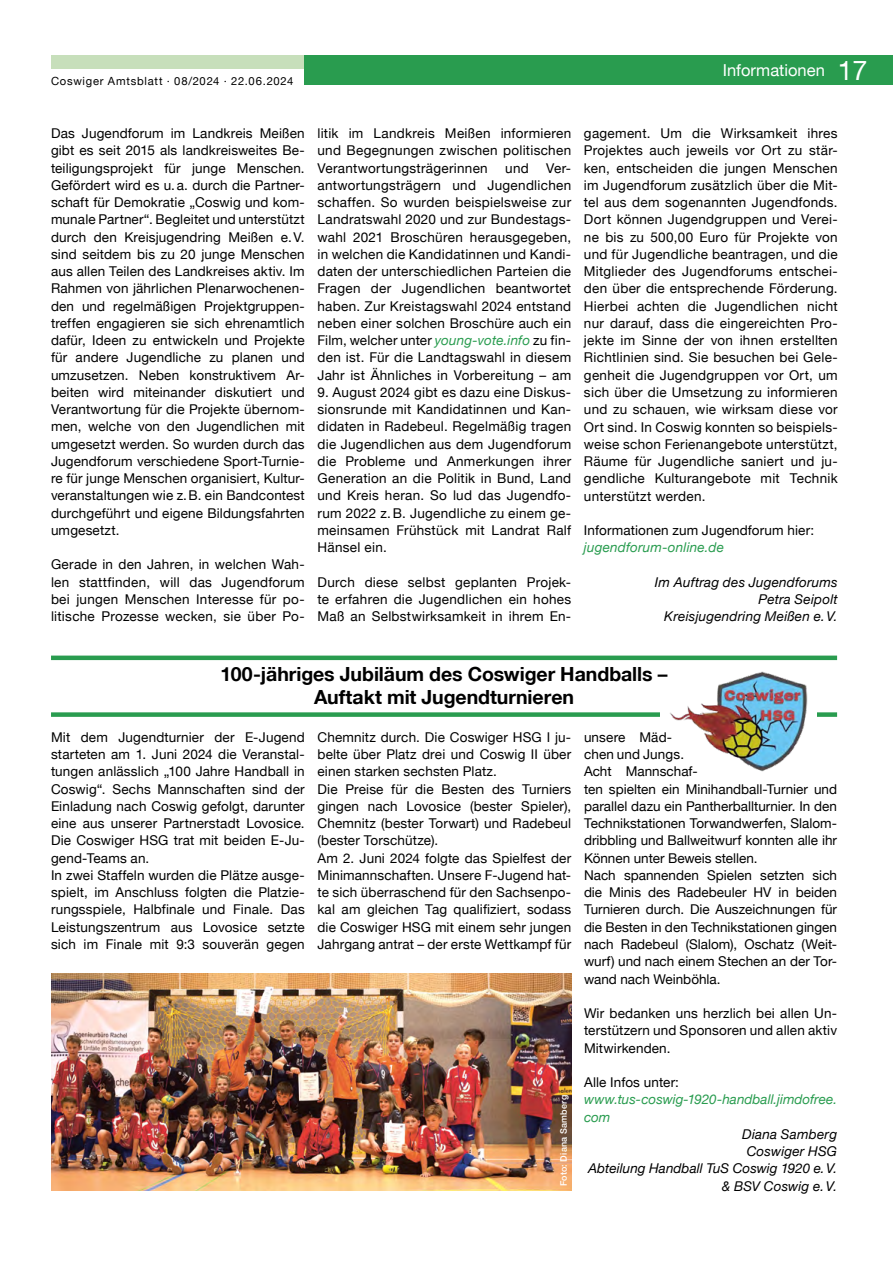
<style>
.page{position:relative;width:893px;height:1263px;background:#fff}
.page>*{position:absolute;margin:0;border:0;box-sizing:border-box;transform-origin:0 0}
.t1{font:700 19.5px/22.5px "Helvetica Neue LT Pro";letter-spacing:-.005em;color:#000;text-align:center}
.t2{font:16.5px "Helvetica Neue LT Pro";color:#fff}
.t3{font:13.5px/17.2px "Helvetica Neue LT Pro";letter-spacing:.01em;color:#000;text-align:justify}
.t4{font:italic 13.5px/17.2px "Helvetica Neue LT Pro";letter-spacing:.01em;color:#000;text-align:right}
.t5{font:italic 13.5px/17.2px "Helvetica Neue LT Pro";letter-spacing:.005em;color:#299c4f}
.t6{font:11.25px "Helvetica Neue LT Pro";letter-spacing:.07em;color:#000}
.t7{font:500 9px "Helvetica Neue LT Pro";letter-spacing:.025em;color:#fff}
.s1{font-size:27px}
.s2{font-style:italic;color:#299c4f}
</style>
<div class="page">
<hr style="left:51px;top:656px;width:786px;height:4px;background:#299c4f">
<div style="left:51px;top:712px;width:786px;height:5px;background:#299c4f"></div>
<img style="left:51px;top:974px;width:520px;height:216px">
<div style="left:660px;top:707px;width:156px;height:14px;background:#fff"></div>
<img style="left:665px;top:660px;width:147px;height:112px">
<div style="left:51px;top:55px;width:255px;height:14px;background:#c7dfbb"></div>
<div style="left:305px;top:55px;width:588px;height:30px;background:#299c4f"></div>
<p class="t6" style="left:51px;top:74px;width:244px">Coswiger Amtsblatt · 08/2024 · 22.06.2024</p>
<p class="t2" style="left:723px;top:60px;width:146px">Informationen <span class="s1">17</span></p>
<p class="t3" style="left:51px;top:124px;width:255px">Das Jugendforum im Landkreis Meißen gibt es seit 2015 als landkreisweites Be&shy;teiligungsprojekt für junge Menschen.<br>Gefördert wird es u.a. durch die Partner&shy;schaft für Demokratie „Coswig und kom&shy;munale Partner“. Begleitet und unterstützt durch den Kreisjugendring Meißen e.V. sind seitdem bis zu 20 junge Menschen aus allen Teilen des Landkreises aktiv. Im Rahmen von jährlichen Plenarwochenen&shy;den und regelmäßigen Projektgruppen&shy;treffen engagieren sie sich ehrenamtlich dafür, Ideen zu entwickeln und Projekte für andere Jugendliche zu planen und umzusetzen. Neben konstruktivem Ar&shy;beiten wird miteinander diskutiert und Verantwortung für die Projekte übernom&shy;men, welche von den Jugendlichen mit umgesetzt werden. So wurden durch das Jugendforum verschiedene Sport-Turnie&shy;re für junge Menschen organisiert, Kultur&shy;veranstaltungen wie z.B. ein Bandcontest durchgeführt und eigene Bildungsfahrten umgesetzt.</p>
<p class="t3" style="left:51px;top:556px;width:255px">Gerade in den Jahren, in welchen Wah&shy;len stattfinden, will das Jugendforum bei jungen Menschen Interesse für po&shy;litische Prozesse wecken, sie über Po-</p>
<p class="t3" style="left:317px;top:124px;width:255px">litik im Landkreis Meißen informieren und Begegnungen zwischen politischen Verantwortungsträgerinnen</p>
<p class="t3" style="left:317px;top:159px;width:255px;text-indent:229px">Ver&shy;antwortungsträgern und Jugendlichen schaffen. So wurden beispielsweise zur Landratswahl 2020 und zur Bundestags&shy;wahl 2021 Broschüren herausgegeben, in welchen die Kandidatinnen und Kandi&shy;daten der unterschiedlichen Parteien die Fragen der Jugendlichen beantwortet haben. Zur Kreistagswahl 2024 entstand neben einer solchen Broschüre auch ein Film, welcher unter <span class="s2">young-vote.info</span> zu fin&shy;den ist. Für die Landtagswahl in diesem Jahr ist Ähnliches in Vorbereitung – am</p>
<p class="t3" style="left:317px;top:383px;width:255px">9. August 2024 gibt es dazu eine Diskus&shy;sionsrunde mit Kandidatinnen und Kan&shy;didaten in Radebeul. Regelmäßig tragen die Jugendlichen aus dem Jugendforum die Probleme und Anmerkungen ihrer Generation an die Politik in Bund, Land und Kreis heran. So lud das Jugendfo&shy;rum 2022 z.B. Jugendliche zu einem ge&shy;meinsamen Frühstück mit Landrat Ralf Hänsel ein.</p>
<p class="t3" style="left:317px;top:573px;width:255px">Durch diese selbst geplanten Projek&shy;te erfahren die Jugendlichen ein hohes Maß an Selbstwirksamkeit in ihrem En-</p>
<p class="t3" style="left:505px;top:159px;width:25px">und</p>
<p class="t3" style="left:584px;top:124px;width:255px">gagement. Um die Wirksamkeit ihres Projektes auch jeweils vor Ort zu stär&shy;ken, entscheiden die jungen Menschen im Jugendforum zusätzlich über die Mit&shy;tel aus dem sogenannten Jugendfonds.<br>Dort können Jugendgruppen und Verei&shy;ne bis zu 500,00 Euro für Projekte von und für Jugendliche beantragen, und die Mitglieder des Jugendforums entschei&shy;den über die entsprechende Förderung.<br>Hierbei achten die Jugendlichen nicht nur darauf, dass die eingereichten Pro&shy;jekte im Sinne der von ihnen erstellten Richtlinien sind. Sie besuchen bei Gele&shy;genheit die Jugendgruppen vor Ort, um sich über die Umsetzung zu informieren und zu schauen, wie wirksam diese vor Ort sind. In Coswig konnten so beispiels&shy;weise schon Ferienangebote unterstützt, Räume für Jugendliche saniert und ju&shy;gendliche Kulturangebote mit Technik unterstützt werden.</p>
<p class="t3" style="left:584px;top:521px;width:232px">Informationen zum Jugendforum hier:</p>
<p class="t5" style="left:584px;top:538px;width:142px">jugendforum-online.de</p>
<p class="t4" style="left:655px;top:573px;width:184px">Im Auftrag des Jugendforums<br>Petra Seipolt<br>Kreisjugendring Meißen e.V.</p>
<h1 class="t1" style="left:221px;top:662px;width:448px">100-jähriges Jubiläum des Coswiger Handballs –<br>Auftakt mit Jugendturnieren</h1>
<p class="t3" style="left:51px;top:728px;width:255px;text-align:left">Mit dem Jugendturnier der E-Jugend starteten am 1. Juni 2024 die Veranstal&shy;tungen anlässlich „100 Jahre Handball in Coswig“. Sechs Mannschaften sind der Einladung nach Coswig gefolgt, darunter eine aus unserer Partnerstadt Lovosice.<br>Die Coswiger HSG trat mit beiden E-Ju&shy;gend-Teams an.<br>In zwei Staffeln wurden die Plätze ausge&shy;spielt, im Anschluss folgten die Platzie&shy;rungsspiele, Halbfinale und Finale. Das Leistungszentrum aus Lovosice setzte sich im Finale mit 9:3 souverän gegen</p>
<p class="t3" style="left:317px;top:728px;width:255px;text-align:left">Chemnitz durch. Die Coswiger HSG I ju&shy;belte über Platz drei und Coswig II über einen starken sechsten Platz.<br>Die Preise für die Besten des Turniers gingen nach Lovosice (bester Spieler), Chemnitz (bester Torwart) und Radebeul (bester Torschütze).<br>Am 2. Juni 2024 folgte das Spielfest der Minimannschaften. Unsere F-Jugend hat&shy;te sich überraschend für den Sachsenpo&shy;kal am gleichen Tag qualifiziert, sodass die Coswiger HSG mit einem sehr jungen Jahrgang antrat – der erste Wettkampf für</p>
<p class="t3" style="left:584px;top:728px;width:255px;text-align:left">unsere Mäd-<br>chen und Jungs.<br>Acht Mannschaf-<br>ten spielten ein Minihandball-Turnier und parallel dazu ein Pantherballturnier. In den Technikstationen Torwandwerfen, Slalom&shy;dribbling und Ballweitwurf konnten alle ihr Können unter Beweis stellen.<br>Nach spannenden Spielen setzten sich die Minis des Radebeuler HV in beiden Turnieren durch. Die Auszeichnungen für die Besten in den Technikstationen gingen nach Radebeul (Slalom), Oschatz (Weit&shy;wurf) und nach einem Stechen an der Tor&shy;wand nach Weinböhla.</p>
<p class="t3" style="left:584px;top:1004px;width:255px">Wir bedanken uns herzlich bei allen Un&shy;terstützern und Sponsoren und allen aktiv Mitwirkenden.</p>
<p class="t3" style="left:584px;top:1073px;width:97px">Alle Infos unter:</p>
<p class="t5" style="left:584px;top:1090px;width:255px">www.tus-coswig-1920-handball.jimdofree. com</p>
<p class="t4" style="left:588px;top:1125px;width:250px">Diana Samberg<br>Coswiger HSG<br>Abteilung Handball TuS Coswig 1920 e.V. &amp; BSV Coswig e.V.</p>
<p class="t7" style="left:558px;top:1186px;width:93px;rotate:-90deg">Foto: Diana Samberg</p>
</div>
